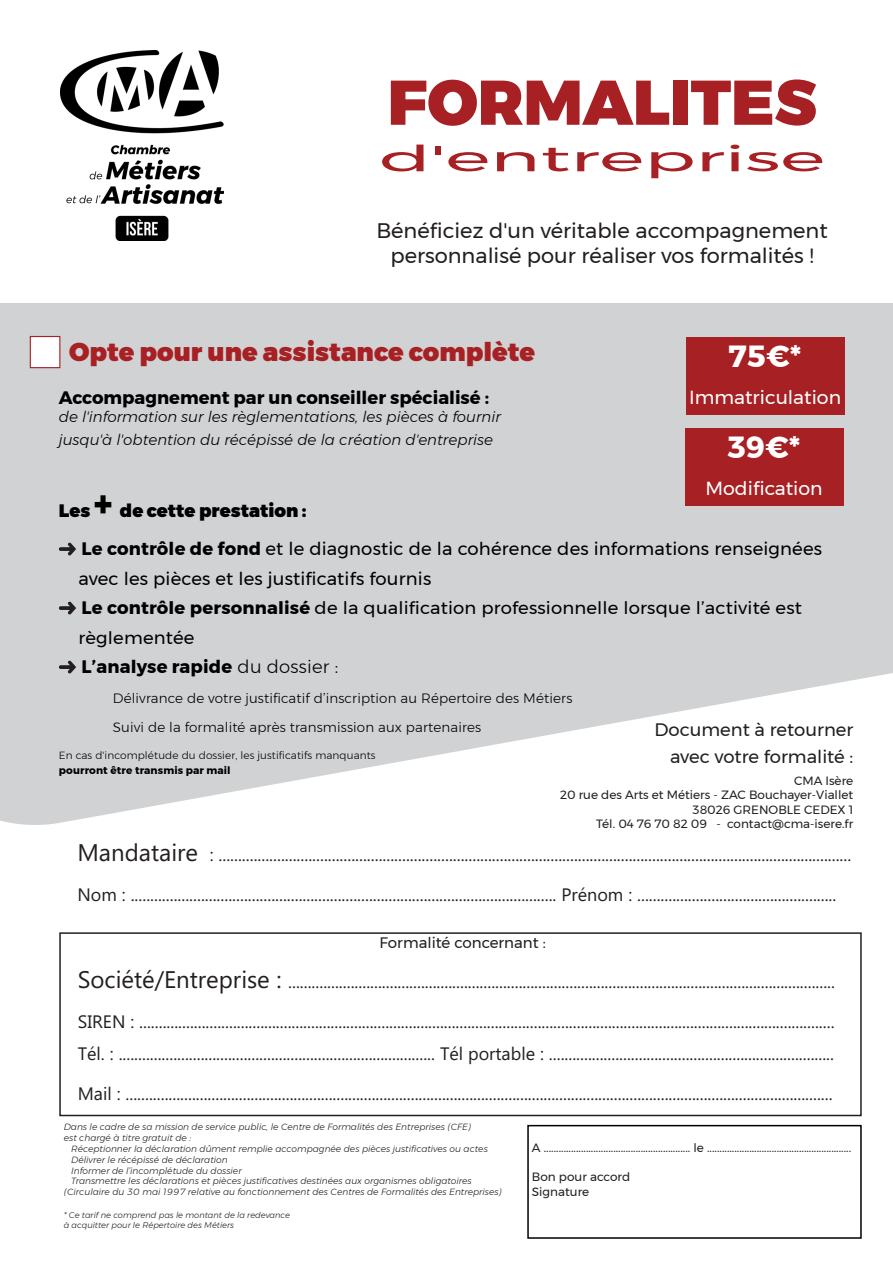
<style>
.page{position:relative;width:893px;height:1263px;background:#fff}
.page>*{position:absolute;margin:0;border:0;box-sizing:border-box;transform-origin:0 0}
.t1{font:900 63px "Montserrat";color:#a72023}
.t2{font:36px "Montserrat";color:#a72023;scale:2.11 1}
.t3{font:700 30.45px "Montserrat";color:#fff}
.t4{font:900 25.5px "Montserrat";color:#a72023}
.t5{font:21px/25.2px "Montserrat";color:#231f20;text-align:center}
.t6{font:18.9px "Montserrat";color:#fff}
.t7{font:18px/31.5px "Microsoft Phags Pa";color:#231f20}
.t8{font:18px/38px "Montserrat";letter-spacing:.01em;color:#000}
.t9{font:700 18px "Montserrat";color:#000}
.t10{font:18px/27px "Montserrat";color:#231f20;text-align:right}
.t11{font:17.4px/29.5px "Montserrat";letter-spacing:.01em;color:#000}
.t12{font:15.15px "Montserrat";color:#231f20}
.t13{font:italic 300 15px/23px "Montserrat";color:#000}
.t14{font:300 13.5px/29.5px "Montserrat";letter-spacing:.01em;color:#000}
.t15{font:12px/14.4px "Montserrat";color:#231f20;text-align:right}
.t16{font:300 10.35px "Montserrat";letter-spacing:.01em;color:#000}
.t17{font:700 10.35px "Montserrat";letter-spacing:.01em;color:#000}
.t18{font:italic 300 9px/10.8px "Montserrat";color:#231f20}
.t19{font:italic 300 8.25px/9.9px "Montserrat";color:#231f20}
.s1{font-weight:900}
.s2{font-weight:900;font-size:38.55px}
.s3{font-weight:700}
.s4{font-weight:700;font-size:18px}
.s5{font-size:18px}
.s6{font-weight:300}
.s7{font-size:24px}
</style>
<div class="page">
<svg style="left:0;top:303px;width:893px;height:522px;background:#d7d8da"></svg>
<svg style="left:59px;top:543px;width:17px;height:12px"></svg>
<svg style="left:59px;top:602px;width:17px;height:12px"></svg>
<svg style="left:59px;top:661px;width:17px;height:12px"></svg>
<div style="left:686px;top:337px;width:158px;height:49px;background:#a72023"></div>
<div style="left:686px;top:386px;width:158px;height:28px;background:#a72023"></div>
<img style="left:60px;top:51px;width:164px;height:190px">
<div style="left:59px;top:932px;width:803px;height:184px;border:2px solid #231f20"></div>
<div style="left:30px;top:336px;width:30px;height:32px;background:#fff;border:1px solid #a72023"></div>
<div style="left:685px;top:428px;width:158px;height:49px;background:#a72023"></div>
<div style="left:685px;top:477px;width:158px;height:29px;background:#a72023"></div>
<div style="left:527px;top:1125px;width:335px;height:114px;border:2px solid #000"></div>
<h1 class="t1" style="left:388px;top:51px;width:430px">FORMALITES</h1>
<h2 class="t2" style="left:379px;top:131px;width:213px">d'entreprise</h2>
<p class="t5" style="left:376px;top:218px;width:453px">Bénéficiez d'un véritable accompagnement personnalisé pour réaliser vos formalités !</p>
<h3 class="t4" style="left:69px;top:331px;width:468px">Opte pour une assistance complète</h3>
<p class="t9" style="left:59px;top:383px;width:432px">Accompagnement par un conseiller spécialisé :</p>
<p class="t13" style="left:59px;top:405px;width:444px">de l'information sur les règlementations, les pièces à fournir jusqu'à l'obtention du récépissé de la création d'entreprise</p>
<h3 class="t3" style="left:729px;top:331px;width:74px">75€*</h3>
<p class="t6" style="left:689px;top:383px;width:154px">Immatriculation</p>
<h3 class="t3" style="left:728px;top:423px;width:74px">39€*</h3>
<p class="t6" style="left:705px;top:474px;width:119px">Modification</p>
<p class="t8" style="left:81px;top:492px;width:742px;text-indent:-23px"><span class="s1">Les</span> <span class="s2">+</span> <span class="s1">de cette prestation :<br></span><span class="s3">Le contrôle de fond</span> et le diagnostic de la cohérence des informations renseignées</p>
<p class="t8" style="left:78px;top:559px;width:354px">avec les pièces et les justificatifs fournis</p>
<p class="t11" style="left:78px;top:593px;width:725px"><span class="s4">Le con</span><span class="s3">trôle personnalisé</span> de la qualification professionnelle lorsque l’activité est règleme<span class="s5">ntée</span></p>
<p class="t9" style="left:81px;top:653px;width:258px">L’analyse rapide <span class="s6">du dossier :</span></p>
<p class="t14" style="left:113px;top:683px;width:461px">Délivrance de votre justificatif d’inscription au Répertoire des Métiers<br>Suivi de la formalité après transmission aux partenaires</p>
<p class="t16" style="left:59px;top:747px;width:318px">En cas d'incomplétude du dossier, les justificatifs manquants</p>
<p class="t17" style="left:59px;top:761px;width:173px">pourront être transmis par mail</p>
<p class="t10" style="left:654px;top:716px;width:200px">Document à retourner avec votre formalité :</p>
<p class="t15" style="left:560px;top:773px;width:295px">CMA Isère<br>20 rue des Arts et Métiers - ZAC Bouchayer-Viallet<br>38026 GRENOBLE CEDEX 1<br>Tél. 04 76 70 82 09 - contact@cma-isere.fr</p>
<p class="t7" style="left:77px;top:837px;width:775px"><span class="s7">Mandataire</span> : ..................................................................................................................................................................</p>
<p class="t7" style="left:77px;top:877px;width:760px">Nom : ............................................................................................................. Prénom : ...................................................</p>
<p class="t12" style="left:379px;top:931px;width:168px">Formalité concernant :</p>
<p class="t7" style="left:78px;top:965px;width:759px"><span class="s7">Société/Entreprise :</span> ............................................................................................................................................</p>
<p class="t7" style="left:78px;top:1005px;width:758px">SIREN : ..................................................................................................................................................................................<br>Tél. : ................................................................................. Tél portable : .........................................................................</p>
<p class="t7" style="left:78px;top:1077px;width:756px">Mail : .....................................................................................................................................................................................</p>
<p class="t18" style="left:64px;top:1121px;width:409px">Dans le cadre de sa mission de service public, le Centre de Formalités des Entreprises (CFE) est chargé à titre gratuit de :</p>
<p class="t18" style="left:71px;top:1143px;width:418px">Réceptionner la déclaration dûment remplie accompagnée des pièces justificatives ou actes</p>
<p class="t18" style="left:71px;top:1154px;width:158px">Délivrer le récépissé de déclaration</p>
<p class="t18" style="left:71px;top:1165px;width:172px">Informer de l’incomplétude du dossier</p>
<p class="t18" style="left:71px;top:1175px;width:402px">Transmettre les déclarations et pièces justificatives destinées aux organismes obligatoires</p>
<p class="t18" style="left:64px;top:1186px;width:439px">(Circulaire du 30 mai 1997 relative au fonctionnement des Centres de Formalités des Entreprises)</p>
<p class="t19" style="left:64px;top:1210px;width:228px">* Ce tarif ne comprend pas le montant de la redevance à acquitter pour le Répertoire des Métiers</p>
<p class="t15" style="left:532px;top:1141px;width:321px">A ........................................................... le ..........................................................</p>
<p class="t15" style="left:532px;top:1169px;width:100px;text-align:left">Bon pour accord<br>Signature</p>
</div>
